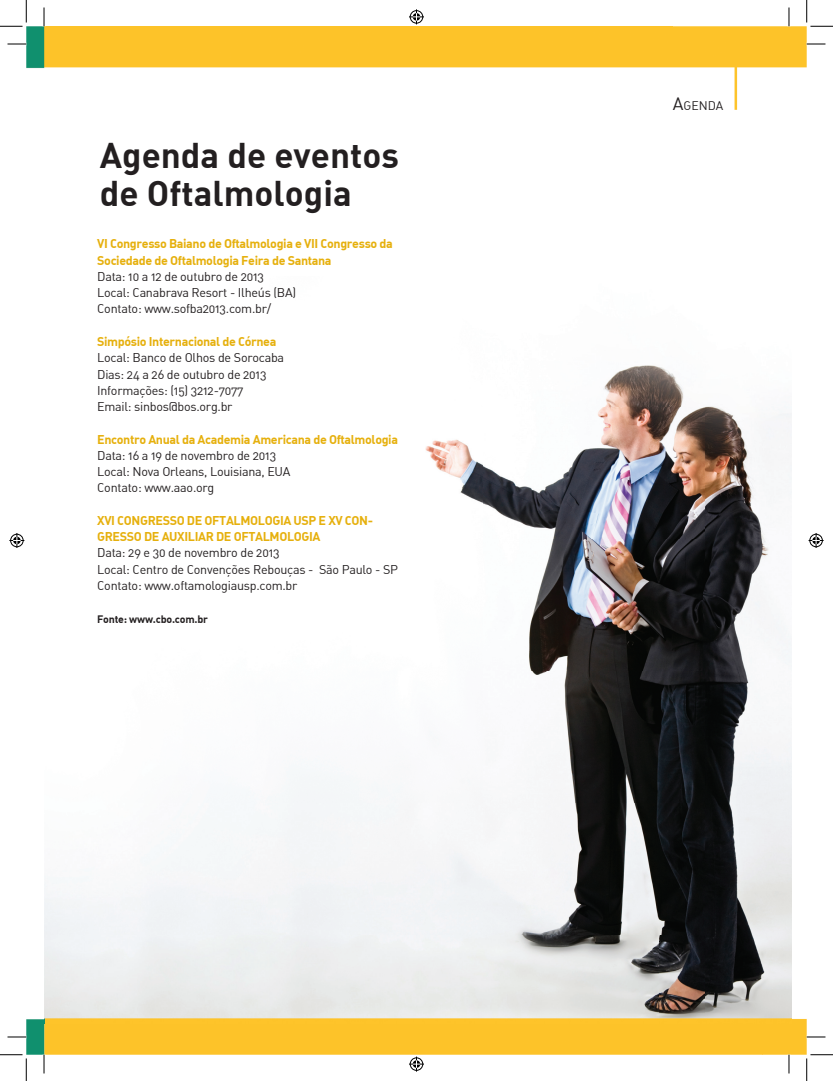
<style>
.page{position:relative;width:833px;height:1081px;background:#fff}
.page>*{position:absolute;margin:0;border:0;box-sizing:border-box;transform-origin:0 0}
.t1{font:35px/37.5px "DIN Bold";color:#231f20}
.t2{font:12.5px/16.2px "DIN Alternate";letter-spacing:-.02em;color:#231f20}
.t3{font:700 12.5px/16.2px "DIN Alternate";letter-spacing:-.03em;color:#e6b00d}
.t4{font:12.25px "DIN Alternate";color:#231f20}
.t5{font:700 10.62px "DIN Alternate";letter-spacing:-.02em;color:#231f20}
.s1{font-size:17.5px}
</style>
<div class="page">
<div style="left:45px;top:26px;width:626px;height:42px;background:#fdc329"></div>
<img style="left:671px;top:26px;width:135px;height:84px">
<img style="left:762px;top:413px;width:44px;height:641px">
<div style="left:45px;top:1023px;width:717px;height:31px;background:#fdc329"></div>
<img style="left:45px;top:365px;width:746px;height:658px">
<img style="left:26px;top:26px;width:19px;height:1028px">
<svg style="left:8px;top:43px;width:18px;height:1px"></svg>
<svg style="left:806px;top:42px;width:19px;height:4px"></svg>
<svg style="left:43px;top:7px;width:1px;height:19px"></svg>
<svg style="left:42px;top:1054px;width:4px;height:19px"></svg>
<svg style="left:789px;top:7px;width:1px;height:19px"></svg>
<svg style="left:786px;top:1054px;width:4px;height:19px"></svg>
<svg style="left:8px;top:44px;width:18px;height:1px"></svg>
<svg style="left:806px;top:44px;width:19px;height:1px"></svg>
<svg style="left:8px;top:1036px;width:18px;height:1px"></svg>
<svg style="left:806px;top:1036px;width:19px;height:1px"></svg>
<svg style="left:44px;top:7px;width:1px;height:19px"></svg>
<svg style="left:44px;top:1054px;width:1px;height:19px"></svg>
<svg style="left:788px;top:7px;width:1px;height:19px"></svg>
<svg style="left:788px;top:1054px;width:1px;height:19px"></svg>
<svg style="left:0;top:0;width:27px;height:27px"></svg>
<svg style="left:0;top:1053px;width:27px;height:27px"></svg>
<svg style="left:805px;top:0;width:27px;height:27px"></svg>
<svg style="left:805px;top:1053px;width:27px;height:27px"></svg>
<div style="left:408px;top:9px;width:16px;height:16px;border:3px solid #fff;border-radius:50%"></div>
<svg style="left:409px;top:9px;width:15px;height:15px"></svg>
<div style="left:408px;top:1055px;width:16px;height:16px;border:3px solid #fff;border-radius:50%"></div>
<svg style="left:409px;top:1056px;width:15px;height:15px"></svg>
<div style="left:9px;top:532px;width:16px;height:16px;border:3px solid #fff;border-radius:50%"></div>
<svg style="left:9px;top:533px;width:15px;height:15px"></svg>
<div style="left:807px;top:532px;width:16px;height:16px;border:3px solid #fff;border-radius:50%"></div>
<svg style="left:808px;top:533px;width:15px;height:15px"></svg>
<h1 class="t1" style="left:100px;top:135px;width:300px">Agenda de eventos de Oftalmologia</h1>
<p class="t3" style="left:97px;top:235px;width:297px">VI Congresso Baiano de Oftalmologia e VII Congresso da<br>Sociedade de Oftalmologia Feira de Santana</p>
<p class="t2" style="left:97px;top:268px;width:200px">Data: 10 a 12 de outubro de 2013<br>Local: Canabrava Resort - Ilheús (BA)<br>Contato: www.sofba2013.com.br/</p>
<p class="t3" style="left:97px;top:333px;width:181px">Simpósio Internacional de Córnea</p>
<p class="t2" style="left:97px;top:349px;width:188px">Local: Banco de Olhos de Sorocaba<br>Dias: 24 a 26 de outubro de 2013<br>Informações: (15) 3212-7077<br>Email: sinbos@bos.org.br</p>
<p class="t3" style="left:97px;top:430px;width:302px">Encontro Anual da Academia Americana de Oftalmologia</p>
<p class="t2" style="left:97px;top:447px;width:195px">Data: 16 a 19 de novembro de 2013<br>Local: Nova Orleans, Louisiana, EUA<br>Contato: www.aao.org</p>
<p class="t3" style="left:97px;top:511px;width:277px">XVI CONGRESSO DE OFTALMOLOGIA USP E XV CON-<br>GRESSO DE AUXILIAR DE OFTALMOLOGIA</p>
<p class="t2" style="left:97px;top:544px;width:302px">Data: 29 e 30 de novembro de 2013<br>Local: Centro de Convenções Rebouças - São Paulo - SP<br>Contato: www.oftamologiausp.com.br</p>
<p class="t5" style="left:97px;top:611px;width:112px">Fonte: www.cbo.com.br</p>
<p class="t4" style="left:672px;top:98px;width:52px"><span class="s1">A</span>GENDA</p>
</div>
